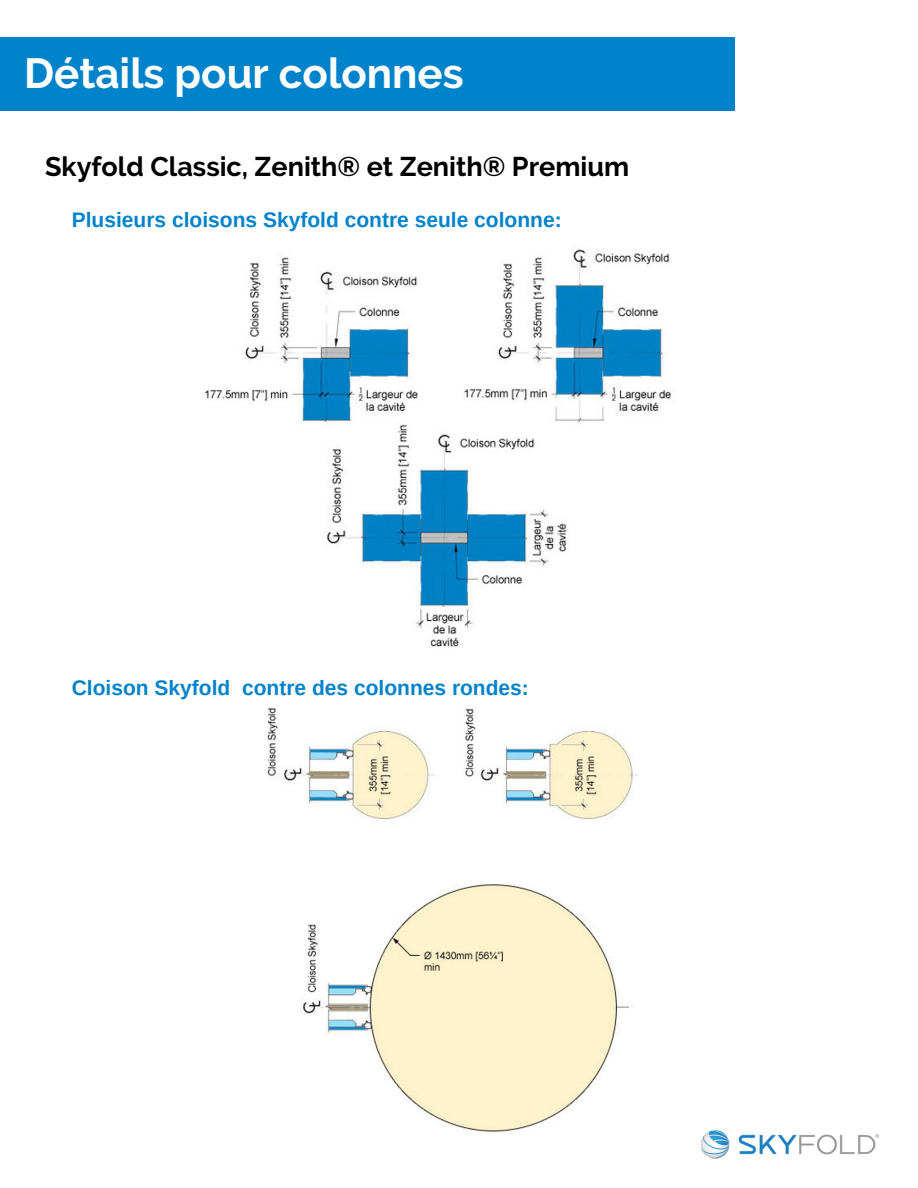
<style>
.page{position:relative;width:918px;height:1188px;background:#fff}
.page>*{position:absolute;margin:0;border:0;box-sizing:border-box;transform-origin:0 0}
.t1{font:700 42px "Raleway";color:#fff}
.t2{font:700 27px "Raleway";color:#000}
.t3{font:700 21px "Arimo";color:#0083cb}
</style>
<div class="page">
<div style="left:0;top:37px;width:735px;height:73px;background:#0083cb"></div>
<img style="left:267px;top:708px;width:371px;height:424px">
<img style="left:700px;top:1130px;width:180px;height:29px">
<img style="left:204px;top:248px;width:468px;height:399px">
<h1 class="t1" style="left:24px;top:49px;width:441px">Détails pour colonnes</h1>
<p class="t2" style="left:45px;top:150px;width:586px">Skyfold Classic, Zenith® et Zenith® Premium</p>
<p class="t3" style="left:72px;top:208px;width:491px">Plusieurs cloisons Skyfold contre seule colonne:</p>
<p class="t3" style="left:72px;top:676px;width:459px">Cloison Skyfold contre des colonnes rondes:</p>
</div>
